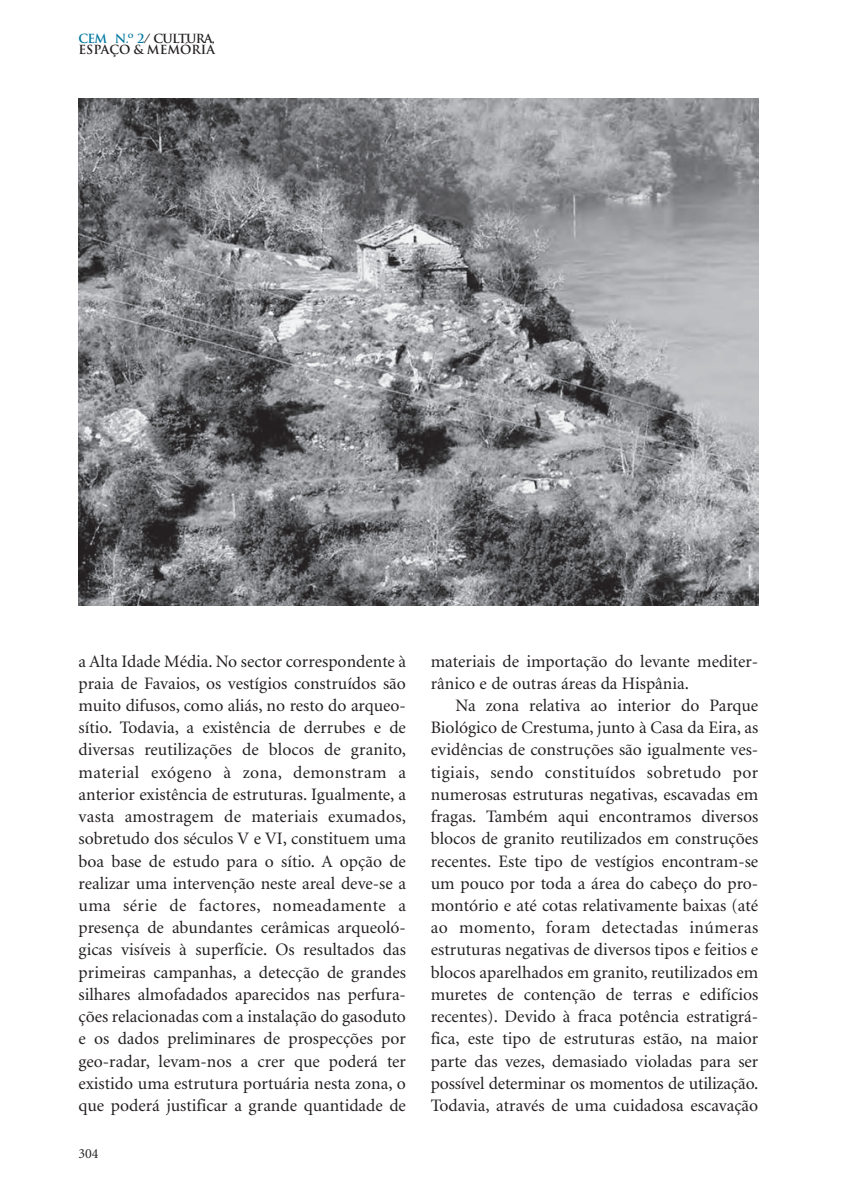
<style>
.page{position:relative;width:842px;height:1190px;background:#fff}
.page>*{position:absolute;margin:0;border:0;box-sizing:border-box;transform-origin:0 0}
.t1{font:17.5px/22.2px "Minion";color:#231f20;text-align:justify}
.t2{font:17.5px "Minion";letter-spacing:.025em;color:#231f20}
.t3{font:14px "Minion";color:#231f20}
.t4{font:700 12.25px/10.5px "Trajan";color:#231f20}
.s1{color:#0077a0}
</style>
<div class="page">
<img style="left:78px;top:98px;width:680px;height:508px">
<p class="t4" style="left:78px;top:34px;width:138px"><span class="s1">CEM N.º 2</span>/ CULTURA,<br>ESPAÇO &amp; MEMÓRIA</p>
<p class="t1" style="left:78px;top:651px;width:329px">a Alta Idade Média. No sector correspondente à praia de Favaios, os vestígios construídos são muito difusos, como aliás, no resto do arqueo&shy;sítio. Todavia, a existência de derrubes e de diversas reutilizações de blocos de granito, material exógeno à zona, demonstram a anterior existência de estruturas. Igualmente, a vasta amostragem de materiais exumados, sobretudo dos séculos V e VI, constituem uma boa base de estudo para o sítio. A opção de realizar uma intervenção neste areal deve-se a uma série de factores, nomeadamente a presença de abundantes cerâmicas arqueoló&shy;gicas visíveis à superfície. Os resultados das primeiras campanhas, a detecção de grandes silhares almofadados aparecidos nas perfura&shy;ções relacionadas com a instalação do gasoduto e os dados preliminares de prospecções por geo-radar, levam-nos a crer que poderá ter existido uma estrutura portuária nesta zona, o que poderá justificar a grande quantidade de</p>
<p class="t1" style="left:431px;top:651px;width:329px">materiais de importação do levante mediter-</p>
<p class="t1" style="left:431px;top:674px;width:260px">rânico e de outras áreas da Hispânia.</p>
<p class="t1" style="left:455px;top:696px;width:304px">Na zona relativa ao interior do Parque</p>
<p class="t1" style="left:431px;top:718px;width:329px">Biológico de Crestuma, junto à Casa da Eira, as</p>
<p class="t1" style="left:431px;top:740px;width:329px">evidências de construções são igualmente ves-</p>
<p class="t2" style="left:431px;top:765px;width:329px">tigiais, sendo constituídos sobretudo por</p>
<p class="t1" style="left:431px;top:785px;width:329px">numerosas estruturas negativas, escavadas em</p>
<p class="t1" style="left:431px;top:807px;width:329px">fragas. Também aqui encontramos diversos</p>
<p class="t1" style="left:431px;top:829px;width:329px">blocos de granito reutilizados em construções</p>
<p class="t1" style="left:431px;top:851px;width:329px">recentes. Este tipo de vestígios encontram-se</p>
<p class="t1" style="left:431px;top:874px;width:329px">um pouco por toda a área do cabeço do pro-</p>
<p class="t1" style="left:431px;top:896px;width:329px">montório e até cotas relativamente baixas (até</p>
<p class="t2" style="left:431px;top:921px;width:329px">ao momento, foram detectadas inúmeras</p>
<p class="t1" style="left:431px;top:940px;width:329px">estruturas negativas de diversos tipos e feitios e</p>
<p class="t1" style="left:431px;top:962px;width:329px">blocos aparelhados em granito, reutilizados em</p>
<p class="t1" style="left:431px;top:985px;width:329px">muretes de contenção de terras e edifícios</p>
<p class="t1" style="left:431px;top:1007px;width:329px">recentes). Devido à fraca potência estratigrá-</p>
<p class="t1" style="left:431px;top:1029px;width:329px">fica, este tipo de estruturas estão, na maior</p>
<p class="t1" style="left:431px;top:1051px;width:329px">parte das vezes, demasiado violadas para ser</p>
<p class="t1" style="left:431px;top:1074px;width:329px">possível determinar os momentos de utilização.</p>
<p class="t1" style="left:431px;top:1096px;width:329px">Todavia, através de uma cuidadosa escavação</p>
<p class="t3" style="left:78px;top:1148px;width:22px">304</p>
</div>
